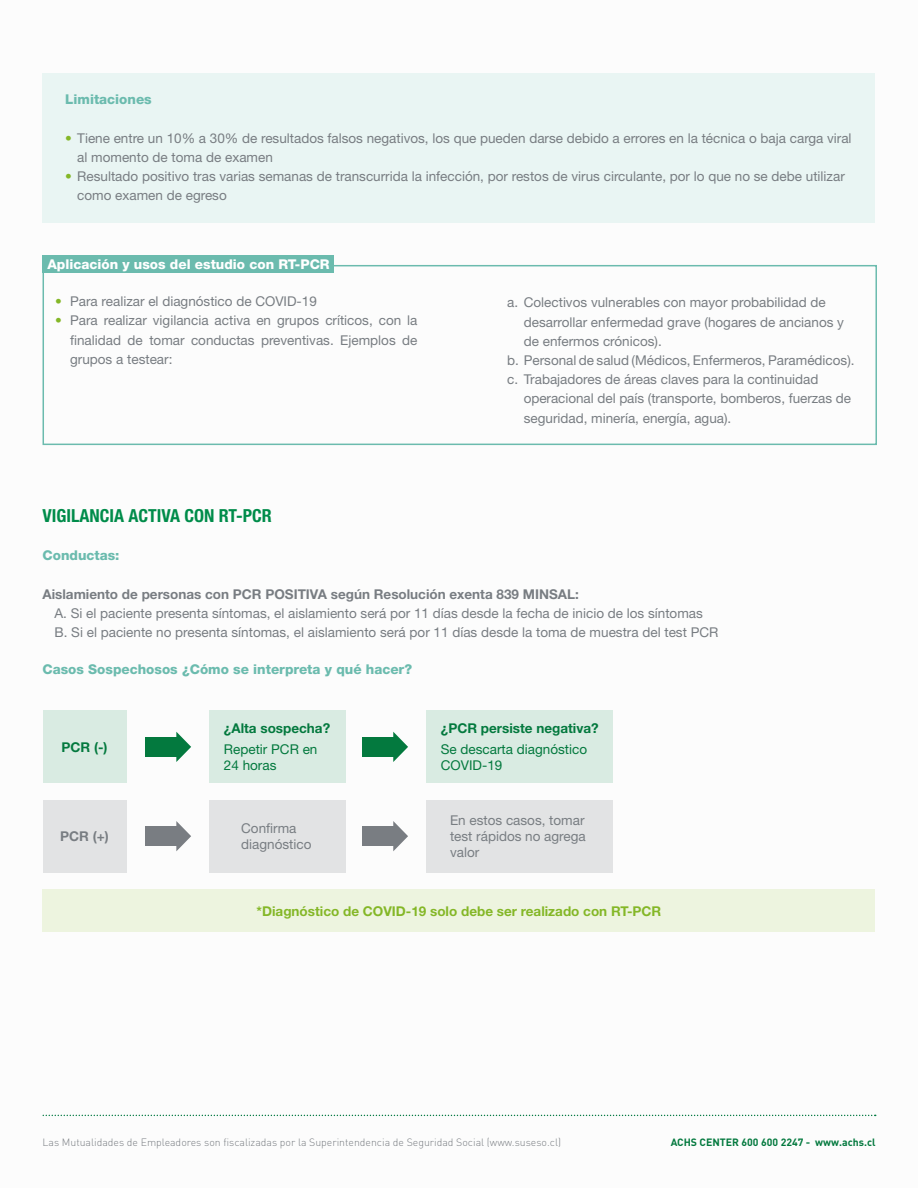
<style>
.page{position:relative;width:918px;height:1188px;background:#fff}
.page>*{position:absolute;margin:0;border:0;box-sizing:border-box;transform-origin:0 0}
.t1{font:700 condensed 18px "Helvetica Neue LT Std";color:#008c4a}
.t2{font:13.5px/19.2px "Helvetica Neue LT Std";color:#787d82}
.t3{font:700 13.5px "Helvetica Neue LT Std";color:#787d82}
.t4{font:800 13.5px "Helvetica Neue LT Std";color:#6bbbae}
.t5{font:700 13.5px "Helvetica Neue LT Std";color:#84b727}
.t6{font:13.5px/16.2px "Helvetica Neue LT Std";color:#03793e}
.t7{font:700 13.5px "Helvetica Neue LT Std";color:#03793e}
.t8{font:800 13.5px "Helvetica Neue LT Std";color:#fff}
.t9{font:13.5px "Helvetica Neue LT Std";color:#84b727}
.t10{font:300 10.5px "DIN Pro";color:#797d82}
.t11{font:700 10.5px "DIN Pro";color:#03793e}
.s1{color:#84b727}
</style>
<div class="page">
<svg style="left:43px;top:1115px;width:833px;height:1px"></svg>
<div style="left:43px;top:73px;width:832px;height:149px;background:#e9f5f3"></div>
<svg style="left:42px;top:264px;width:835px;height:182px"></svg>
<div style="left:43px;top:256px;width:291px;height:17px;background:#6bbbae"></div>
<div style="left:145px;top:737px;width:34px;height:20px;background:#03793e"></div>
<svg style="left:176px;top:732px;width:15px;height:30px"></svg>
<div style="left:145px;top:827px;width:34px;height:19px;background:#797d82"></div>
<svg style="left:176px;top:821px;width:15px;height:30px"></svg>
<div style="left:362px;top:737px;width:34px;height:20px;background:#03793e"></div>
<svg style="left:393px;top:732px;width:15px;height:30px"></svg>
<div style="left:362px;top:827px;width:34px;height:19px;background:#797d82"></div>
<svg style="left:393px;top:821px;width:15px;height:30px"></svg>
<div style="left:43px;top:711px;width:83px;height:72px;background:#d9ebe2"></div>
<div style="left:43px;top:800px;width:83px;height:72px;background:#e2e3e4"></div>
<div style="left:43px;top:889px;width:832px;height:42px;background:#edf4df"></div>
<div style="left:209px;top:711px;width:137px;height:72px;background:#d9ebe2"></div>
<div style="left:209px;top:800px;width:137px;height:72px;background:#e2e3e4"></div>
<div style="left:426px;top:711px;width:186px;height:72px;background:#d9ebe2"></div>
<div style="left:426px;top:800px;width:186px;height:72px;background:#e2e3e4"></div>
<p class="t4" style="left:65px;top:91px;width:88px">Limitaciones</p>
<p class="t2" style="left:77px;top:128px;width:776px;text-indent:-12px"><span class="s1">•</span> Tiene entre un 10% a 30% de resultados falsos negativos, los que pueden darse debido a errores en la técnica o baja carga viral al momento de toma de examen</p>
<p class="t2" style="left:77px;top:167px;width:769px;text-indent:-12px"><span class="s1">•</span> Resultado positivo tras varias semanas de transcurrida la infección, por restos de virus circulante, por lo que no se debe utilizar como examen de egreso</p>
<p class="t8" style="left:47px;top:256px;width:284px">Aplicación y usos del estudio con RT-PCR</p>
<p class="t2" style="left:70px;top:292px;width:248px">Para realizar el diagnóstico de COVID-19</p>
<p class="t9" style="left:55px;top:293px;width:8px">•</p>
<p class="t9" style="left:55px;top:313px;width:8px">•</p>
<p class="t2" style="left:70px;top:311px;width:349px">Para realizar vigilancia activa en grupos críticos, con la</p>
<p class="t2" style="left:70px;top:330px;width:104px">finalidad<br>grupos a testear:</p>
<p class="t2" style="left:128px;top:330px;width:17px">de</p>
<p class="t2" style="left:191px;top:330px;width:65px">conductas</p>
<p class="t2" style="left:261px;top:330px;width:74px">preventivas.</p>
<p class="t2" style="left:149px;top:330px;width:37px">tomar</p>
<p class="t2" style="left:340px;top:330px;width:57px">Ejemplos</p>
<p class="t2" style="left:402px;top:330px;width:17px">de</p>
<p class="t2" style="left:507px;top:293px;width:320px">.a Colectivos vulnerables con mayor probabilidad de</p>
<p class="t2" style="left:524px;top:312px;width:322px">desarrollar enfermedad grave (hogares de ancianos y</p>
<p class="t2" style="left:524px;top:331px;width:140px">de enfermos crónicos .(</p>
<p class="t2" style="left:507px;top:350px;width:349px">.b Personal de salud (Médicos, Enfermeros, Paramédicos .(</p>
<p class="t2" style="left:507px;top:370px;width:313px">.c Trabajadores de áreas claves para la continuidad</p>
<p class="t2" style="left:524px;top:389px;width:329px">operacional del país (transporte, bomberos, fuerzas de</p>
<p class="t2" style="left:524px;top:408px;width:209px">seguridad, minería, energía, agua .(</p>
<h1 class="t1" style="left:43px;top:504px;width:231px">VIGILANCIA ACTIVA CON RT-PCR</h1>
<p class="t4" style="left:43px;top:547px;width:79px">Conductas:</p>
<p class="t3" style="left:43px;top:585px;width:538px">Aislamiento de personas con PCR POSITIVA según Resolución exenta 839 MINSAL:</p>
<p class="t2" style="left:55px;top:603px;width:665px">A. Si el paciente presenta síntomas, el aislamiento será por 11 días desde la fecha de inicio de los síntomas<br>B. Si el paciente no presenta síntomas, el aislamiento será por 11 días desde la toma de muestra del test PCR</p>
<p class="t4" style="left:43px;top:661px;width:371px">Casos Sospechosos ¿Cómo se interpreta y qué hacer?</p>
<p class="t7" style="left:62px;top:739px;width:47px">PCR (-)</p>
<p class="t3" style="left:60px;top:828px;width:50px">PCR +) (</p>
<p class="t7" style="left:224px;top:720px;width:108px">¿Alta sospecha?</p>
<p class="t6" style="left:224px;top:741px;width:95px">Repetir PCR en<br>24 horas</p>
<p class="t2" style="left:241px;top:820px;width:72px;line-height:16.2px">Confirma diagnóstico</p>
<p class="t7" style="left:441px;top:720px;width:159px">¿PCR persiste negativa?</p>
<p class="t6" style="left:441px;top:741px;width:148px">Se descarta diagnóstico<br>COVID-19</p>
<p class="t2" style="left:450px;top:812px;width:137px;line-height:16.2px;text-align:justify">En estos casos, tomar test rápidos no agrega valor</p>
<p class="t5" style="left:257px;top:903px;width:406px">*Diagnóstico de COVID-19 solo debe ser realizado con RT-PCR</p>
<p class="t10" style="left:43px;top:1135px;width:520px">Las Mutualidades de Empleadores son fiscalizadas por la Superintendencia de Seguridad Social (www.suseso.cl)</p>
<p class="t11" style="left:671px;top:1135px;width:141px">ACHS CENTER 600 600 2247 -</p>
<p class="t11" style="left:815px;top:1135px;width:62px">www.achs.cl</p>
</div>
